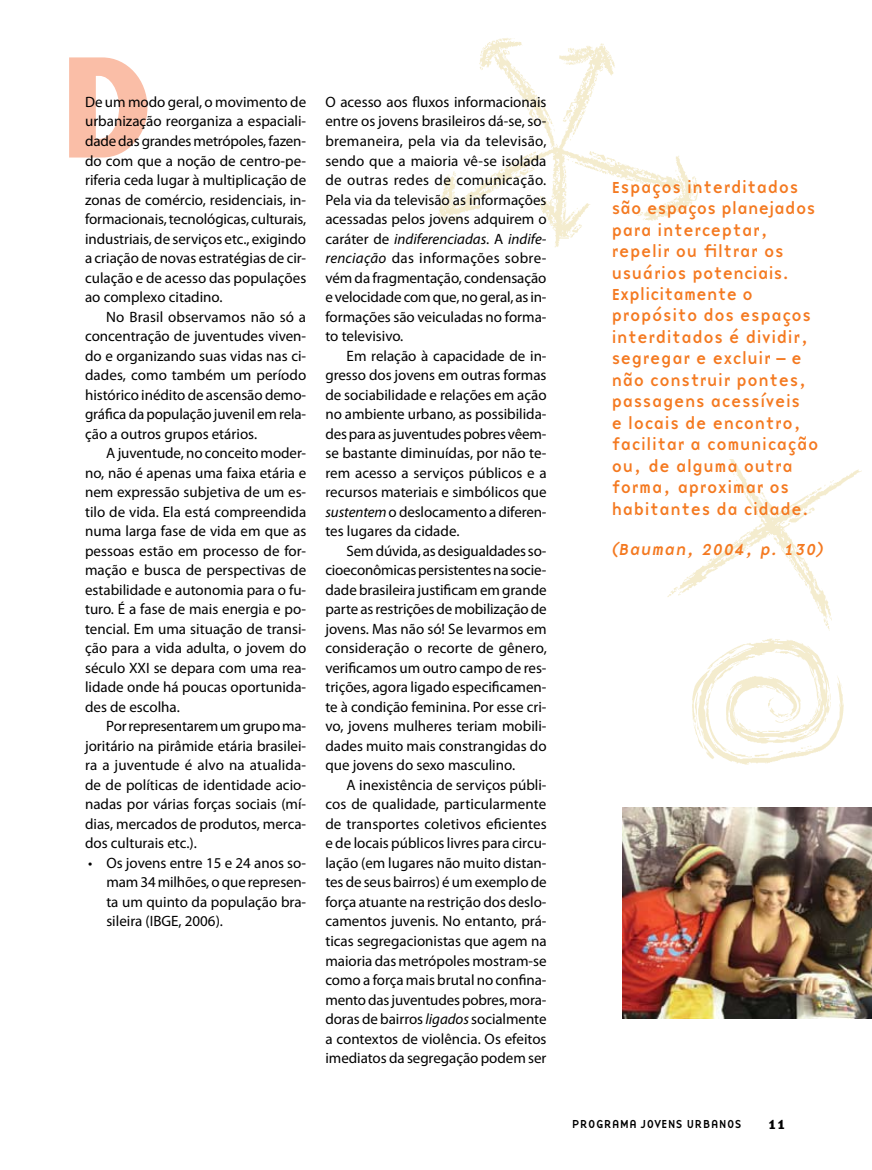
<style>
.page{position:relative;width:872px;height:1170px;background:#fff}
.page>*{position:absolute;margin:0;border:0;box-sizing:border-box;transform-origin:0 0}
.t1{font:16.5px/21.5px "Base Nine";color:#f47920}
.t2{font:16.5px "Base Nine I";color:#f47920}
.t3{font:15px/19.5px "Myriad Pro";color:#000;text-align:justify}
.t4{font:13.5px "Base Nine B";color:#000}
.t5{font:12px "Base Nine";color:#000}
.s1{font-style:italic}
</style>
<div class="page">
<svg style="left:69px;top:57px;width:78px;height:100px"></svg>
<img style="left:438px;top:38px;width:261px;height:210px">
<img style="left:667px;top:460px;width:195px;height:305px">
<img style="left:622px;top:807px;width:250px;height:211px">
<p class="t3" style="left:85px;top:92px;width:223px">De um modo geral, o movimento de urbanização reorganiza a espaciali&shy;dade das grandes metrópoles, fazen&shy;do com que a noção de centro-pe&shy;riferia ceda lugar à multiplicação de zonas de comércio, residenciais, in&shy;formacionais, tecnológicas, culturais, industriais, de serviços etc., exigindo a criação de novas estratégias de cir&shy;culação e de acesso das populações ao complexo citadino.</p>
<p class="t3" style="left:85px;top:306px;width:223px;text-indent:21px">No Brasil observamos não só a concentração de juventudes viven&shy;do e organizando suas vidas nas ci&shy;dades, como também um período histórico inédito de ascensão demo&shy;gráfica da população juvenil em rela&shy;ção a outros grupos etários.</p>
<p class="t3" style="left:85px;top:443px;width:223px;text-indent:21px">A juventude, no conceito moder&shy;no, não é apenas uma faixa etária e nem expressão subjetiva de um es&shy;tilo de vida. Ela está compreendida numa larga fase de vida em que as pessoas estão em processo de for&shy;mação e busca de perspectivas de estabilidade e autonomia para o fu&shy;turo. É a fase de mais energia e po&shy;tencial. Em uma situação de transi&shy;ção para a vida adulta, o jovem do século XXI se depara com uma rea&shy;lidade onde há poucas oportunida&shy;des de escolha.</p>
<p class="t3" style="left:85px;top:716px;width:223px;text-indent:21px">Por representarem um grupo ma&shy;joritário na pirâmide etária brasilei&shy;ra a juventude é alvo na atualida&shy;de de políticas de identidade acio&shy;nadas por várias forças sociais (mí&shy;dias, mercados de produtos, merca&shy;dos culturais etc.).</p>
<p class="t3" style="left:106px;top:852px;width:201px;text-indent:-18px">• Os jovens entre 15 e 24 anos so&shy;mam 34 milhões, o que represen&shy;ta um quinto da população bra&shy;sileira (IBGE, 2006).</p>
<p class="t3" style="left:325px;top:92px;width:223px">O acesso aos fluxos informacionais entre os jovens brasileiros dá-se, so&shy;bremaneira, pela via da televisão, sendo que a maioria vê-se isolada de outras redes de comunicação.<br>Pela via da televisão as informações acessadas pelos jovens adquirem o caráter de <span class="s1">indiferenciadas</span>. A <span class="s1">indife&shy;renciação</span> das informações sobre&shy;vém da fragmentação, condensação e velocidade com que, no geral, as in&shy;formações são veiculadas no forma&shy;to televisivo.</p>
<p class="t3" style="left:325px;top:345px;width:223px;text-indent:21px">Em relação à capacidade de in&shy;gresso dos jovens em outras formas de sociabilidade e relações em ação no ambiente urbano, as possibilida&shy;des para as juventudes pobres vêem&shy;se bastante diminuídas, por não te&shy;rem acesso a serviços públicos e a recursos materiais e simbólicos que <span class="s1">sustentem</span> o deslocamento a diferen&shy;tes lugares da cidade.</p>
<p class="t3" style="left:325px;top:540px;width:223px;text-indent:21px">Sem dúvida, as desigualdades so&shy;cioeconômicas persistentes na socie&shy;dade brasileira justificam em grande parte as restrições de mobilização de jovens. Mas não só! Se levarmos em consideração o recorte de gênero, verificamos um outro campo de res&shy;trições, agora ligado especificamen&shy;te à condição feminina. Por esse cri&shy;vo, jovens mulheres teriam mobili&shy;dades muito mais constrangidas do que jovens do sexo masculino.</p>
<p class="t3" style="left:325px;top:774px;width:223px;text-indent:21px">A inexistência de serviços públi&shy;cos de qualidade, particularmente de transportes coletivos eficientes e de locais públicos livres para circu&shy;lação (em lugares não muito distan&shy;tes de seus bairros) é um exemplo de força atuante na restrição dos deslo&shy;camentos juvenis. No entanto, prá&shy;ticas segregacionistas que agem na maioria das metrópoles mostram-se como a força mais brutal no confina&shy;mento das juventudes pobres, mora&shy;doras de bairros <span class="s1">ligados</span> socialmente a contextos de violência. Os efeitos imediatos da segregação podem ser</p>
<p class="t1" style="left:611px;top:176px;width:209px">Espaços interditados são espaços planejados para interceptar, repelir ou filtrar os usuários potenciais.<br>Explicitamente o propósito dos espaços interditados é dividir, segregar e excluir – e não construir pontes, passagens acessíveis<br>e locais de encontro, facilitar a comunicação ou, de alguma outra forma, aproximar os habitantes da cidade.</p>
<p class="t2" style="left:611px;top:538px;width:214px">(Bauman, 2004, p. 130)</p>
<p class="t5" style="left:572px;top:1115px;width:171px">Programa jovens urbanos</p>
<p class="t4" style="left:768px;top:1113px;width:20px">11</p>
</div>
